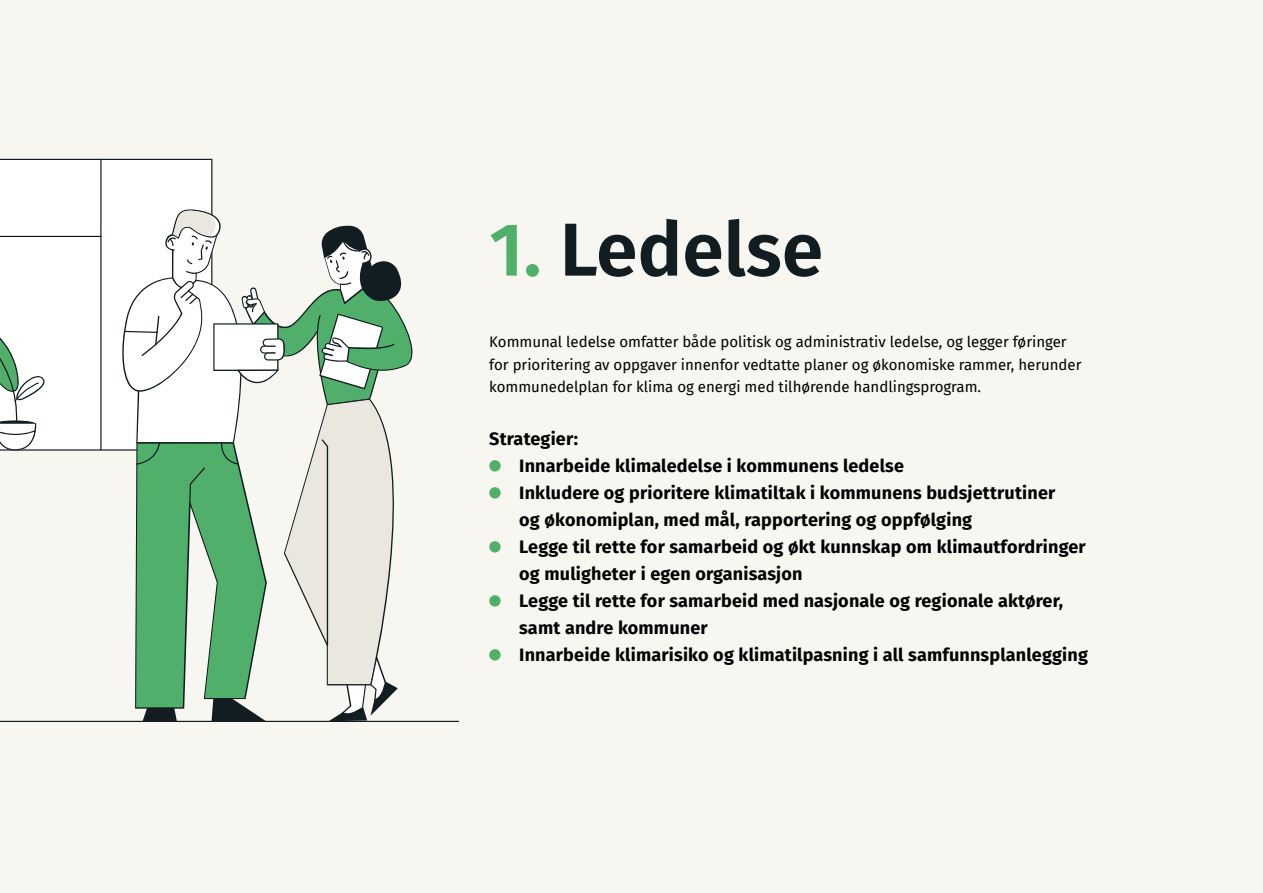
<style>
.page{position:relative;width:1263px;height:893px;background:#f8f6f0}
.page>*{position:absolute;margin:0;border:0;box-sizing:border-box;transform-origin:0 0}
.t1{font:600 75px "Fira Sans";color:#111d20}
.t2{font:700 18px "Fira Sans";letter-spacing:.01em;color:#000}
.t3{font:15px/22.5px "Fira Sans";color:#000}
.s1{color:#50b06b}
</style>
<div class="page">
<div style="left:489px;top:460px;width:12px;height:11px;background:#50b06b;border-radius:50%"></div>
<div style="left:489px;top:487px;width:12px;height:11px;background:#50b06b;border-radius:50%"></div>
<div style="left:489px;top:541px;width:12px;height:11px;background:#50b06b;border-radius:50%"></div>
<div style="left:489px;top:595px;width:12px;height:11px;background:#50b06b;border-radius:50%"></div>
<div style="left:489px;top:649px;width:12px;height:11px;background:#50b06b;border-radius:50%"></div>
<div style="left:0;top:159px;width:212px;height:49px;background:#fff"></div>
<hr style="left:100px;top:159px;width:2px;height:291px;background:#111d20">
<svg style="left:0;top:208px;width:459px;height:514px"></svg>
<p class="t1" style="left:489px;top:188px;width:335px"><span class="s1">1.</span> Ledelse</p>
<p class="t3" style="left:489px;top:330px;width:594px">Kommunal ledelse omfatter både politisk og administrativ ledelse, og legger føringer for prioritering av oppgaver innenfor vedtatte planer og økonomiske rammer, herunder kommunedelplan for klima og energi med tilhørende handlingsprogram.</p>
<p class="t2" style="left:489px;top:423px;width:90px">Strategier:</p>
<p class="t2" style="left:519px;top:450px;width:386px">Innarbeide klimaledelse i kommunens ledelse</p>
<p class="t2" style="left:519px;top:477px;width:538px">Inkludere og prioritere klimatiltak i kommunens budsjettrutiner</p>
<p class="t2" style="left:519px;top:504px;width:454px">og økonomiplan, med mål, rapportering og oppfølging</p>
<p class="t2" style="left:519px;top:531px;width:568px">Legge til rette for samarbeid og økt kunnskap om klimautfordringer</p>
<p class="t2" style="left:519px;top:558px;width:285px">og muligheter i egen organisasjon</p>
<p class="t2" style="left:519px;top:585px;width:545px">Legge til rette for samarbeid med nasjonale og regionale aktører,</p>
<p class="t2" style="left:519px;top:612px;width:190px">samt andre kommuner</p>
<p class="t2" style="left:519px;top:639px;width:570px">Innarbeide klimarisiko og klimatilpasning i all samfunnsplanlegging</p>
</div>
